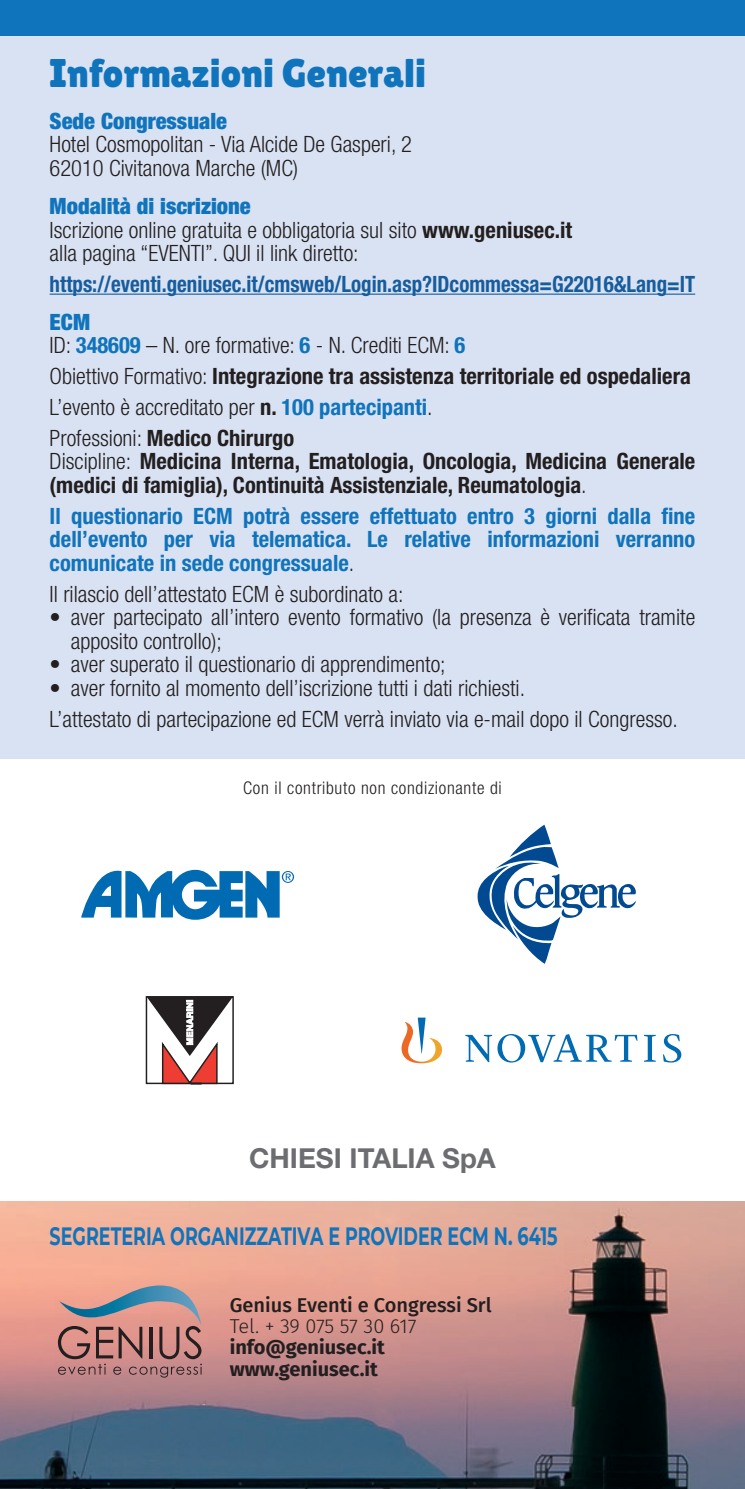
<style>
.page{position:relative;width:745px;height:1489px;background:#fff}
.page>*{position:absolute;margin:0;border:0;box-sizing:border-box;transform-origin:0 0}
.t1{font:40px "Lilita One";color:#1074bc}
.t2{font:700 27.5px "Helvetica Neue LT Std";color:#6c6d70}
.t3{font:700 25px "Montserrat";color:#1074bc;scale:.7 1}
.t4{font:300 condensed 22.5px/23.8px "Helvetica Neue LT Std";color:#231f20}
.t5{font:700 condensed 22.5px/30.8px "Helvetica Neue LT Std";color:#231f20}
.t6{font:700 condensed 22.5px/23.8px "Helvetica Neue LT Std";color:#1074bc;text-align:justify}
.t7{font:700 condensed 22.5px "Helvetica Neue LT Std";color:#175d9e;scale:.93 1}
.t8{font:900 condensed 22.5px "Helvetica Neue LT Std";color:#1074bc}
.t9{font:700 20px/21.2px "Fira Sans";color:#231f20}
.t10{font:500 20px "Fira Sans";color:#231f20}
.t11{font:300 20px "Fira Sans";letter-spacing:-.02em;color:#231f20}
.t12{font:300 condensed 17.5px "Helvetica Neue LT Std";letter-spacing:.04em;color:#231f20}
.s1{font-weight:900;color:#1074bc}
.s2{font-weight:700}
.s3{font-weight:700;color:#1074bc}
.s4{font-weight:300}
.s5{color:#1074bc}
.s6{font-weight:300;color:#231f20}
</style>
<div class="page">
<div style="left:0;top:0;width:744px;height:758px;background:#d9e2f2"></div>
<hr style="left:50px;top:293px;width:644px;height:2px;background:#175d9e">
<img style="left:0;top:1201px;width:744px;height:287px">
<svg style="left:58px;top:1285px;width:144px;height:92px"></svg>
<svg style="left:81px;top:869px;width:213px;height:50px"></svg>
<svg style="left:477px;top:824px;width:159px;height:139px"></svg>
<div style="left:142px;top:992px;width:93px;height:94px;background:linear-gradient(to right,#fff,#fff)"></div>
<svg style="left:146px;top:996px;width:87px;height:89px"></svg>
<svg style="left:401px;top:1017px;width:280px;height:46px"></svg>
<div style="left:0;top:0;width:744px;height:35px;background:#1074bc"></div>
<h1 class="t1" style="left:50px;top:50px;width:377px">Informazioni Generali</h1>
<p class="t8" style="left:50px;top:107px;width:179px">Sede Congressuale</p>
<p class="t4" style="left:50px;top:132px;width:363px">Hotel Cosmopolitan - Via Alcide De Gasperi, 2<br>62010 Civitanova Marche (MC)</p>
<p class="t4" style="left:50px;top:194px;width:523px"><span class="s1">Modalità di iscrizione<br></span>Iscrizione online gratuita e obbligatoria sul sito <span class="s2">www.geniusec.it </span>alla pagina “EVENTI”. QUI il link diretto:</p>
<p class="t7" style="left:50px;top:270px;width:695px">https://eventi.geniusec.it/cmsweb/Login.asp?IDcommessa=G22016&amp;Lang=IT</p>
<p class="t4" style="left:50px;top:310px;width:417px"><span class="s1">ECM<br></span>ID: <span class="s3">348609</span> – N. ore formative: <span class="s3">6</span> - N. Crediti ECM: <span class="s3">6</span></p>
<p class="t5" style="left:50px;top:360px;width:642px"><span class="s4">Obiettivo Formativo:</span> Integrazione tra assistenza territoriale ed ospedaliera<br><span class="s4">L’evento è accreditato per</span> n. <span class="s5">100 partecipanti</span><span class="s4">.<br>Professioni:</span> Medico Chirurgo</p>
<p class="t5" style="left:50px;top:449px;width:646px;line-height:23.8px"><span class="s4">Discipline:</span> Medicina Interna, Ematologia, Oncologia, Medicina Generale (medici di famiglia), Continuità Assistenziale, Reumatologia<span class="s4">.</span></p>
<p class="t6" style="left:50px;top:503px;width:646px">Il questionario ECM potrà essere effettuato entro 3 giorni dalla fine dell’evento per via telematica. Le relative informazioni verranno comunicate in sede congressuale<span class="s6">.</span></p>
<p class="t4" style="left:50px;top:581px;width:355px">Il rilascio dell’attestato ECM è subordinato a:</p>
<p class="t4" style="left:71px;top:605px;width:625px;text-indent:-21px">• aver partecipato all’intero evento formativo (la presenza è verificata tramite apposito controllo);</p>
<p class="t4" style="left:50px;top:652px;width:397px">• aver superato il questionario di apprendimento;</p>
<p class="t4" style="left:50px;top:672px;width:629px;line-height:30.8px">• aver fornito al momento dell’iscrizione tutti i dati richiesti.<br>L’attestato di partecipazione ed ECM verrà inviato via e-mail dopo il Congresso.</p>
<p class="t12" style="left:243px;top:778px;width:260px">Con il contributo non condizionante di</p>
<p class="t2" style="left:249px;top:1141px;width:248px">CHIESI ITALIA SpA</p>
<p class="t3" style="left:50px;top:1218px;width:726px">SEGRETERIA ORGANIZZATIVA E PROVIDER ECM N. 6415</p>
<p class="t10" style="left:229px;top:1288px;width:263px">Genius Eventi e Congressi Srl</p>
<p class="t11" style="left:229px;top:1311px;width:188px">Tel. + 39 075 57 30 617</p>
<p class="t9" style="left:229px;top:1335px;width:157px">info@geniusec.it www.geniusec.it</p>
</div>
